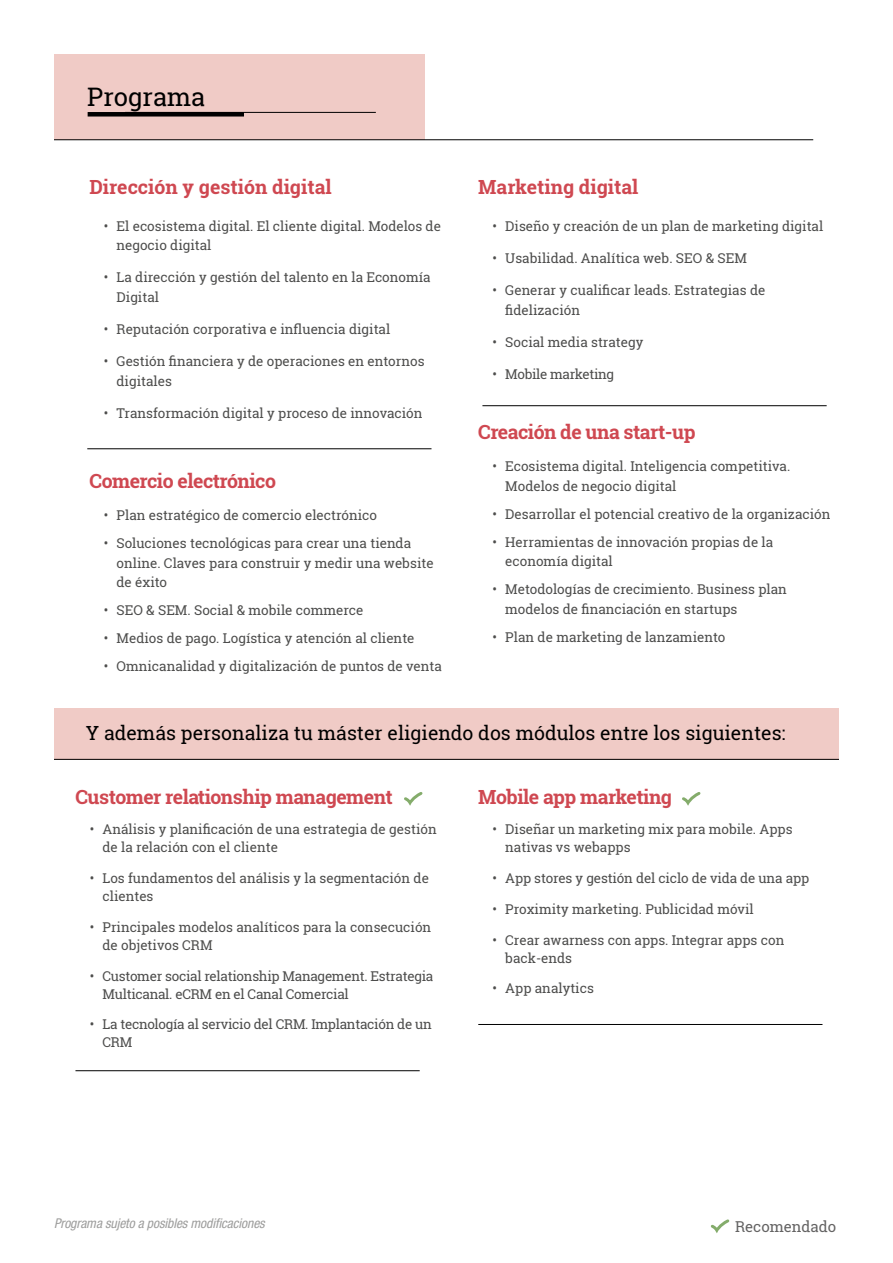
<style>
.page{position:relative;width:893px;height:1263px;background:#fff}
.page>*{position:absolute;margin:0;border:0;box-sizing:border-box;transform-origin:0 0}
.t1{font:25.5px "Roboto Slab";color:#000}
.t2{font:700 19.5px "Roboto Slab";letter-spacing:-.025em;color:#cf4851}
.t3{font:19.5px "Roboto Slab";color:#000}
.t4{font:700 19.5px "Roboto Slab";color:#cf4851}
.t5{font:15px "Roboto Slab";color:#646363}
.t6{font:13.5px/19.5px "Roboto Slab";color:#4d4d4c}
.t7{font:13.5px/18px "Roboto Slab";letter-spacing:-.02em;color:#4d4d4c}
.t8{font:italic condensed 13.5px "Helvetica Neue LT Std";letter-spacing:-.005em;color:#9d9d9c}
.t9{font:13.5px "Roboto Slab";letter-spacing:-.025em;color:#4d4d4c}
</style>
<div class="page">
<div style="left:54px;top:54px;width:370px;height:85px;background:#f0cbc6"></div>
<div style="left:88px;top:112px;width:156px;height:5px;background:#000"></div>
<hr style="left:125px;top:112px;width:251px;height:1px;background:#000">
<hr style="left:54px;top:139px;width:759px;height:1px;background:#000">
<hr style="left:87px;top:448px;width:344px;height:1px;background:#000">
<hr style="left:482px;top:405px;width:345px;height:1px;background:#000">
<div style="left:54px;top:708px;width:785px;height:52px;background:#f0cbc6"></div>
<hr style="left:54px;top:759px;width:785px;height:1px;background:#000">
<svg style="left:404px;top:792px;width:19px;height:14px"></svg>
<svg style="left:682px;top:792px;width:19px;height:14px"></svg>
<hr style="left:75px;top:1070px;width:345px;height:1px;background:#000">
<hr style="left:478px;top:1024px;width:344px;height:1px;background:#000">
<svg style="left:710px;top:1219px;width:20px;height:14px"></svg>
<h1 class="t1" style="left:87px;top:79px;width:119px">Programa</h1>
<h2 class="t4" style="left:90px;top:174px;width:244px">Dirección y gestión digital</h2>
<p class="t6" style="left:117px;top:216px;width:326px;text-indent:-13px">• El ecosistema digital. El cliente digital. Modelos de negocio digital</p>
<p class="t6" style="left:117px;top:268px;width:316px;text-indent:-13px">• La dirección y gestión del talento en la Economía<br>Digital</p>
<p class="t6" style="left:104px;top:319px;width:288px">• Reputación corporativa e influencia digital</p>
<p class="t6" style="left:117px;top:352px;width:309px;text-indent:-13px">• Gestión financiera y de operaciones en entornos digitales</p>
<p class="t6" style="left:104px;top:403px;width:320px">• Transformación digital y proceso de innovación</p>
<h2 class="t2" style="left:90px;top:468px;width:188px">Comercio electrónico</h2>
<p class="t6" style="left:104px;top:506px;width:275px">• Plan estratégico de comercio electrónico</p>
<p class="t6" style="left:117px;top:534px;width:319px;text-indent:-13px">• Soluciones tecnológicas para crear una tienda online. Claves para construir y medir una website de éxito</p>
<p class="t6" style="left:104px;top:601px;width:261px">• SEO &amp; SEM. Social &amp; mobile commerce</p>
<p class="t6" style="left:104px;top:629px;width:312px">• Medios de pago. Logística y atención al cliente</p>
<p class="t6" style="left:104px;top:657px;width:340px">• Omnicanalidad y digitalización de puntos de venta</p>
<h2 class="t4" style="left:478px;top:174px;width:162px">Marketing digital</h2>
<p class="t6" style="left:492px;top:216px;width:332px">• Diseño y creación de un plan de marketing digital</p>
<p class="t6" style="left:492px;top:248px;width:256px">• Usabilidad. Analítica web. SEO &amp; SEM</p>
<p class="t6" style="left:505px;top:280px;width:262px;text-indent:-13px">• Generar y cualificar leads. Estrategias de fidelización</p>
<p class="t6" style="left:492px;top:332px;width:152px">• Social media strategy</p>
<p class="t9" style="left:492px;top:365px;width:123px">• Mobile marketing</p>
<h2 class="t2" style="left:478px;top:419px;width:219px">Creación de una start-up</h2>
<p class="t6" style="left:505px;top:456px;width:287px;text-indent:-13px">• Ecosistema digital. Inteligencia competitiva.<br>Modelos de negocio digital</p>
<p class="t6" style="left:492px;top:504px;width:339px">• Desarrollar el potencial creativo de la organización</p>
<p class="t6" style="left:505px;top:532px;width:270px;text-indent:-13px">• Herramientas de innovación propias de la economía digital</p>
<p class="t6" style="left:505px;top:579px;width:283px;text-indent:-13px">• Metodologías de crecimiento. Business plan modelos de financiación en startups</p>
<p class="t6" style="left:492px;top:627px;width:234px">• Plan de marketing de lanzamiento</p>
<h2 class="t3" style="left:86px;top:719px;width:701px">Y además personaliza tu máster eligiendo dos módulos entre los siguientes:</h2>
<h2 class="t2" style="left:75px;top:783px;width:319px">Customer relationship management</h2>
<p class="t6" style="left:102px;top:820px;width:336px;line-height:18px;text-indent:-13px">• Análisis y planificación de una estrategia de gestión de la relación con el cliente</p>
<p class="t6" style="left:102px;top:869px;width:328px;line-height:18px;text-indent:-13px">• Los fundamentos del análisis y la segmentación de clientes</p>
<p class="t6" style="left:102px;top:918px;width:330px;line-height:18px;text-indent:-13px">• Principales modelos analíticos para la consecución de objetivos CRM</p>
<p class="t7" style="left:102px;top:967px;width:332px;text-indent:-13px">• Customer social relationship Management. Estrategia<br>Multicanal. eCRM en el Canal Comercial</p>
<p class="t7" style="left:102px;top:1015px;width:331px;text-indent:-13px">• La tecnología al servicio del CRM. Implantación de un<br>CRM</p>
<h2 class="t2" style="left:478px;top:783px;width:195px">Mobile app marketing</h2>
<p class="t6" style="left:505px;top:820px;width:289px;line-height:18px;text-indent:-13px">• Diseñar un marketing mix para mobile. Apps nativas vs webapps</p>
<p class="t6" style="left:492px;top:868px;width:318px">• App stores y gestión del ciclo de vida de una app</p>
<p class="t6" style="left:492px;top:899px;width:263px">• Proximity marketing. Publicidad móvil</p>
<p class="t6" style="left:505px;top:931px;width:281px;line-height:18px;text-indent:-13px">• Crear awarness con apps. Integrar apps con back-ends</p>
<p class="t6" style="left:492px;top:979px;width:103px">• App analytics</p>
<p class="t8" style="left:54px;top:1215px;width:212px">Programa sujeto a posibles modificaciones</p>
<p class="t5" style="left:735px;top:1216px;width:103px">Recomendado</p>
</div>
